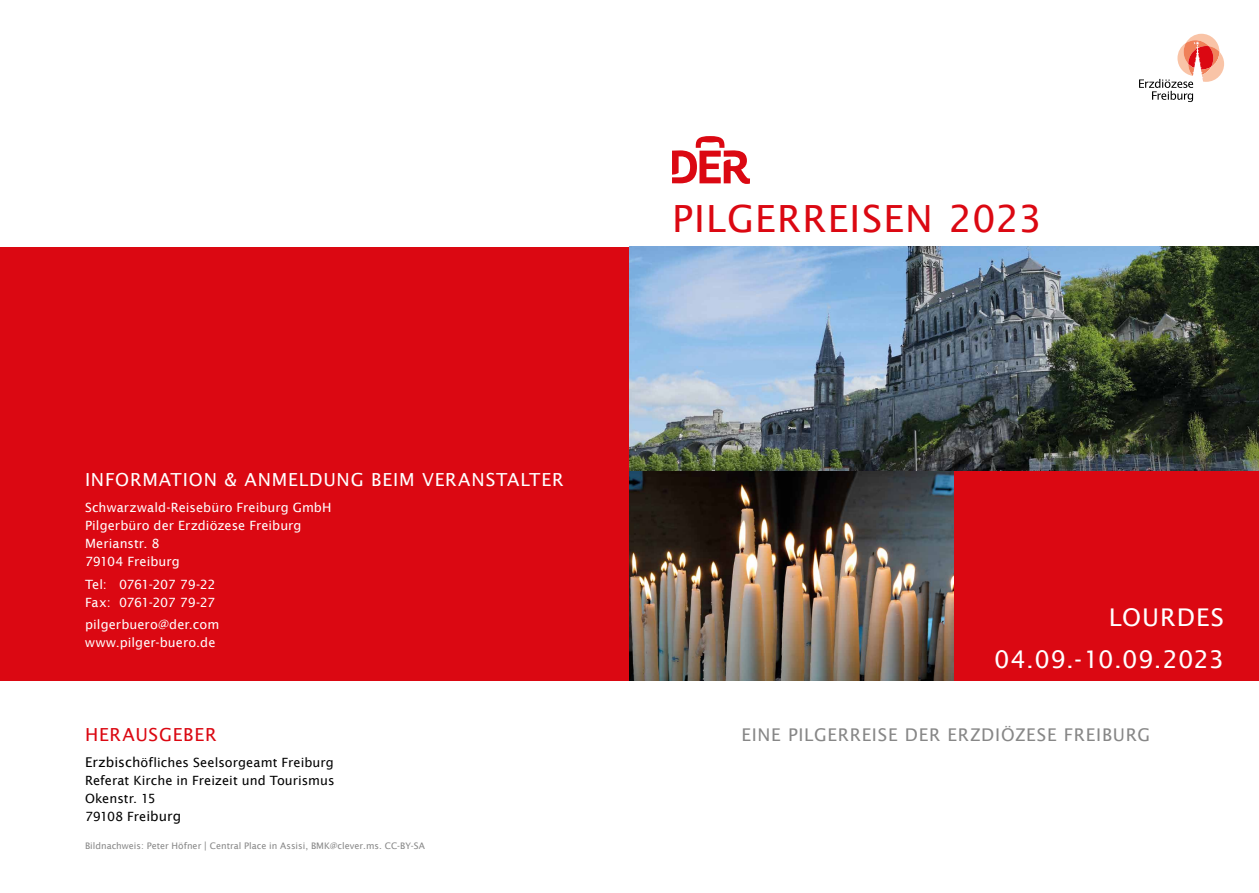
<style>
.page{position:relative;width:1259px;height:893px;background:#fff}
.page>*{position:absolute;margin:0;border:0;box-sizing:border-box;transform-origin:0 0}
.t1{font:37.5px "Lucida Sans";letter-spacing:.035em;color:#db0812}
.t2{font:24.45px/41.5px "Lucida Sans";letter-spacing:.025em;color:#fff;text-align:right}
.t3{font:18px "Lucida Sans";letter-spacing:.045em;color:#fff}
.t4{font:18px "Lucida Sans";letter-spacing:.04em;color:#db0812}
.t5{font:17.55px "Lucida Sans";letter-spacing:.045em;color:#878787}
.t6{font:12.75px/18px "Lucida Sans";letter-spacing:.005em;color:#fff}
.t7{font:12.75px/18px "Lucida Sans";letter-spacing:.005em;color:#000}
.t8{font:12.75px/18px "Lucida Sans";letter-spacing:-.03em;color:#fff}
.t9{font:9px "Lucida Sans";color:#878787}
.s1{font-size:13.5px}
.s2{font-size:9.75px}
</style>
<div class="page">
<svg style="left:1139px;top:34px;width:85px;height:68px"></svg>
<div style="left:0;top:247px;width:629px;height:433px;background:#db0812"></div>
<img style="left:629px;top:247px;width:630px;height:224px">
<svg style="left:672px;top:136px;width:78px;height:48px"></svg>
<img style="left:629px;top:472px;width:325px;height:208px">
<div style="left:955px;top:471px;width:304px;height:209px;background:#db0812"></div>
<h3 class="t3" style="left:85px;top:469px;width:480px">INFORMATION &amp; ANMELDUNG BEIM VERANSTALTER</h3>
<p class="t6" style="left:85px;top:499px;width:248px">Schwarzwald-Reisebüro Freiburg GmbH<br>Pilgerbüro der Erzdiözese Freiburg<br>Merianstr. 8<br>79104 Freiburg</p>
<p class="t8" style="left:85px;top:575px;width:132px">Tel: 0761-207 79-22<br>Fax: 0761-207 79-27</p>
<p class="t6" style="left:85px;top:616px;width:136px">pilgerbuero@der.com www.pilger-buero.de</p>
<h3 class="t4" style="left:85px;top:724px;width:133px">HERAUSGEBER</h3>
<p class="t7" style="left:85px;top:754px;width:251px"><span class="s1">Erzbisch</span>öfliches Seelsorgeamt Freiburg<br>Referat Kirche in Freizeit und Tourismus<br>Okenstr. 15<br>79108 Fre<span class="s1">iburg</span></p>
<p class="t9" style="left:85px;top:840px;width:341px">Bildnachweis: Peter Höfner <span class="s2">|</span> Central Place in Assisi, BMK@clever.ms. CC-BY-SA</p>
<h1 class="t1" style="left:672px;top:197px;width:372px">PILGERREISEN 2023</h1>
<h2 class="t2" style="left:994px;top:596px;width:231px">LOURDES<br>04.09.-10.09.2023</h2>
<h3 class="t5" style="left:741px;top:724px;width:410px">EINE PILGERREISE DER ERZDIÖZESE FREIBURG</h3>
</div>
